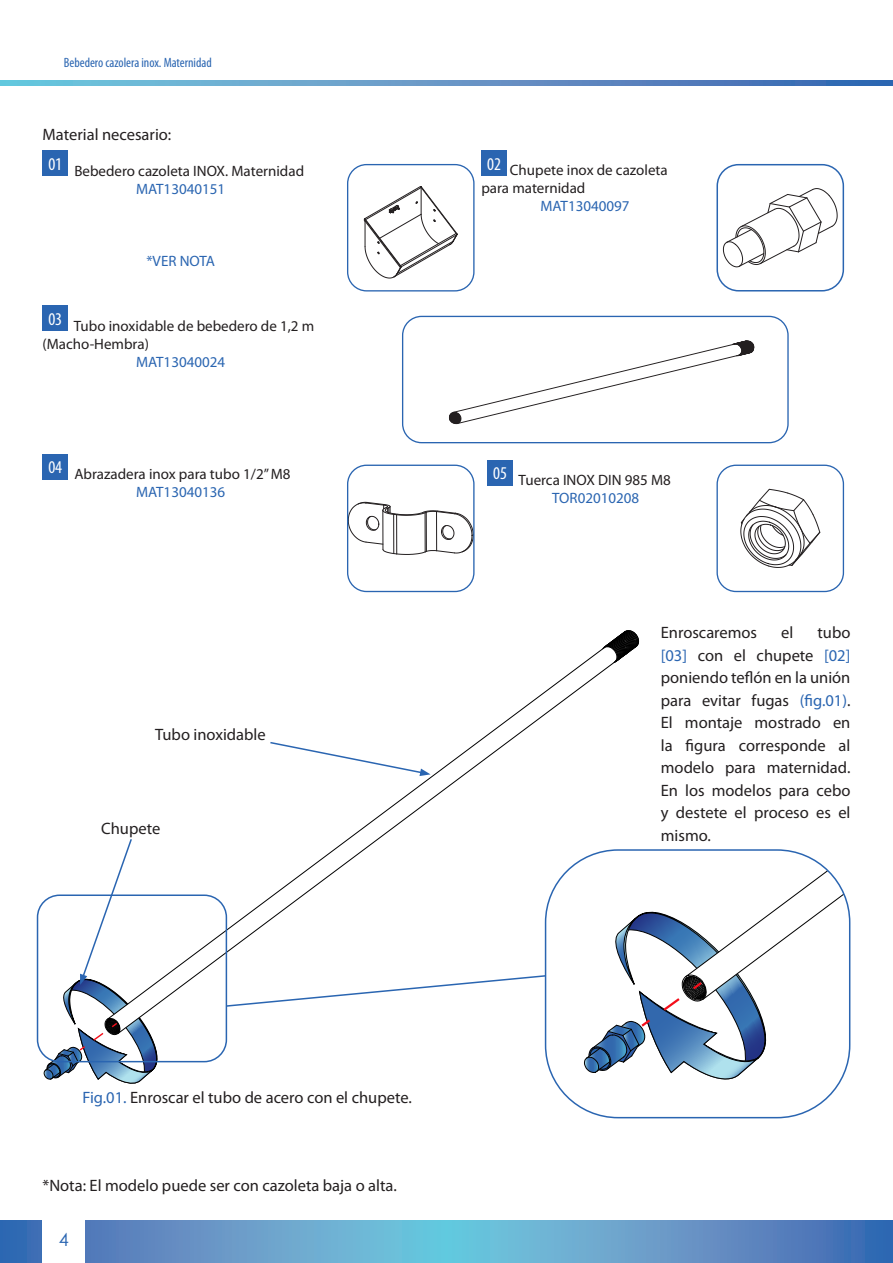
<style>
.page{position:relative;width:893px;height:1263px;background:#fff}
.page>*{position:absolute;margin:0;border:0;box-sizing:border-box;transform-origin:0 0}
._01__Notas_dentro_de{font:condensed 18px "Myriad Pro";color:#fff}
.t1{font:18px "Century Gothic";color:#2a65b1}
._01__Normal{font:16.5px/22.5px "Myriad Pro";color:#231f20;text-align:justify}
._01__Notas_dentro_de-2{font:15px/18px "Myriad Pro";color:#231f20}
._01__Notas_dentro_de-3{font:15px "Myriad Pro";color:#2a65b1}
.t2{font:condensed 13.5px "Myriad Pro";color:#2a65b1}
.s1{color:#2a65b1}
</style>
<div class="page">
<svg style="left:0;top:1220px;width:893px;height:43px;background:#609ac8"></svg>
<svg style="left:0;top:81px;width:893px;height:4px;background:#5e96c6"></svg>
<div style="left:43px;top:1218px;width:42px;height:45px;background:#fff"></div>
<svg style="left:603px;top:630px;width:36px;height:33px"></svg>
<svg style="left:159px;top:661px;width:456px;height:373px"></svg>
<div style="left:37px;top:894px;width:190px;height:168px;border:2px solid #2a65b1;border-radius:22px"></div>
<svg style="left:584px;top:850px;width:266px;height:231px"></svg>
<div style="left:545px;top:849px;width:305px;height:269px;border:2px solid #2a65b1;border-radius:73px"></div>
<svg style="left:269px;top:741px;width:162px;height:35px"></svg>
<svg style="left:44px;top:839px;width:115px;height:245px"></svg>
<svg style="left:225px;top:974px;width:322px;height:34px"></svg>
<div style="left:43px;top:150px;width:25px;height:26px;background:#2a65b1"></div>
<svg style="left:364px;top:186px;width:94px;height:92px"></svg>
<div style="left:347px;top:164px;width:128px;height:127px;border:1px solid #2a65b1;border-radius:19px"></div>
<div style="left:481px;top:150px;width:26px;height:26px;background:#2a65b1"></div>
<svg style="left:723px;top:188px;width:114px;height:79px"></svg>
<div style="left:716px;top:164px;width:128px;height:127px;border:2px solid #2a65b1;border-radius:21px"></div>
<div style="left:43px;top:305px;width:25px;height:26px;background:#2a65b1"></div>
<svg style="left:449px;top:340px;width:306px;height:85px"></svg>
<div style="left:402px;top:316px;width:387px;height:127px;border:1px solid #2a65b1;border-radius:19px"></div>
<div style="left:43px;top:454px;width:25px;height:25px;background:#2a65b1"></div>
<svg style="left:349px;top:502px;width:124px;height:53px"></svg>
<div style="left:347px;top:465px;width:128px;height:127px;border:1px solid #2a65b1;border-radius:19px"></div>
<div style="left:487px;top:460px;width:26px;height:25px;background:#2a65b1"></div>
<svg style="left:741px;top:489px;width:79px;height:79px"></svg>
<div style="left:716px;top:465px;width:128px;height:127px;border:1px solid #2a65b1;border-radius:19px"></div>
<p class="t2" style="left:64px;top:54px;width:150px">Bebedero cazolera inox. Maternidad</p>
<p class="_01__Normal" style="left:43px;top:123px;width:130px">Material necesario:</p>
<p class="_01__Notas_dentro_de" style="left:48px;top:153px;width:15px">01</p>
<p class="_01__Notas_dentro_de-2" style="left:74px;top:162px;width:231px">Bebedero cazoleta INOX. Maternidad</p>
<p class="_01__Notas_dentro_de-3" style="left:136px;top:180px;width:90px">MAT13040151</p>
<p class="_01__Notas_dentro_de-3" style="left:146px;top:252px;width:70px">*VER NOTA</p>
<p class="_01__Notas_dentro_de" style="left:48px;top:308px;width:15px">03</p>
<p class="_01__Notas_dentro_de-2" style="left:43px;top:316px;width:273px;text-indent:31px">Tubo inoxidable de bebedero de 1,2 m (Macho-Hembra)</p>
<p class="_01__Notas_dentro_de-3" style="left:136px;top:352px;width:90px">MAT13040024</p>
<p class="_01__Notas_dentro_de" style="left:48px;top:457px;width:15px">04</p>
<p class="_01__Notas_dentro_de-2" style="left:74px;top:465px;width:218px">Abrazadera inox para tubo 1/2” M8</p>
<p class="_01__Notas_dentro_de-3" style="left:136px;top:483px;width:90px">MAT13040136</p>
<p class="_01__Normal" style="left:155px;top:722px;width:112px">Tubo inoxidable</p>
<p class="_01__Normal" style="left:101px;top:817px;width:61px">Chupete</p>
<p class="_01__Notas_dentro_de" style="left:487px;top:153px;width:15px">02</p>
<p class="_01__Notas_dentro_de-2" style="left:481px;top:161px;width:188px;text-indent:29px">Chupete inox de cazoleta para maternidad</p>
<p class="_01__Notas_dentro_de-3" style="left:541px;top:197px;width:90px">MAT13040097</p>
<p class="_01__Notas_dentro_de" style="left:493px;top:463px;width:15px">05</p>
<p class="_01__Notas_dentro_de-2" style="left:519px;top:471px;width:154px">Tuerca INOX DIN 985 M8</p>
<p class="_01__Notas_dentro_de-3" style="left:552px;top:489px;width:89px">TOR02010208</p>
<p class="_01__Normal" style="left:661px;top:621px;width:191px;text-indent:157px">tubo <span class="s1">[03]</span> con el chupete <span class="s1">[02] </span>poniendo teflón en la unión para evitar fugas <span class="s1">(fig.01)</span>.<br>El montaje mostrado en la figura corresponde al modelo para maternidad.<br>En los modelos para cebo y destete el proceso es el mismo.</p>
<p class="_01__Normal" style="left:661px;top:621px;width:98px">Enroscaremos</p>
<p class="_01__Normal" style="left:781px;top:621px;width:14px">el</p>
<p class="_01__Normal" style="left:82px;top:1086px;width:331px"><span class="s1">Fig.01.</span> Enroscar el tubo de acero con el chupete.</p>
<p class="_01__Normal" style="left:43px;top:1174px;width:356px">*Nota: El modelo puede ser con cazoleta baja o alta.</p>
<p class="t1" style="left:59px;top:1227px;width:11px">4</p>
</div>
